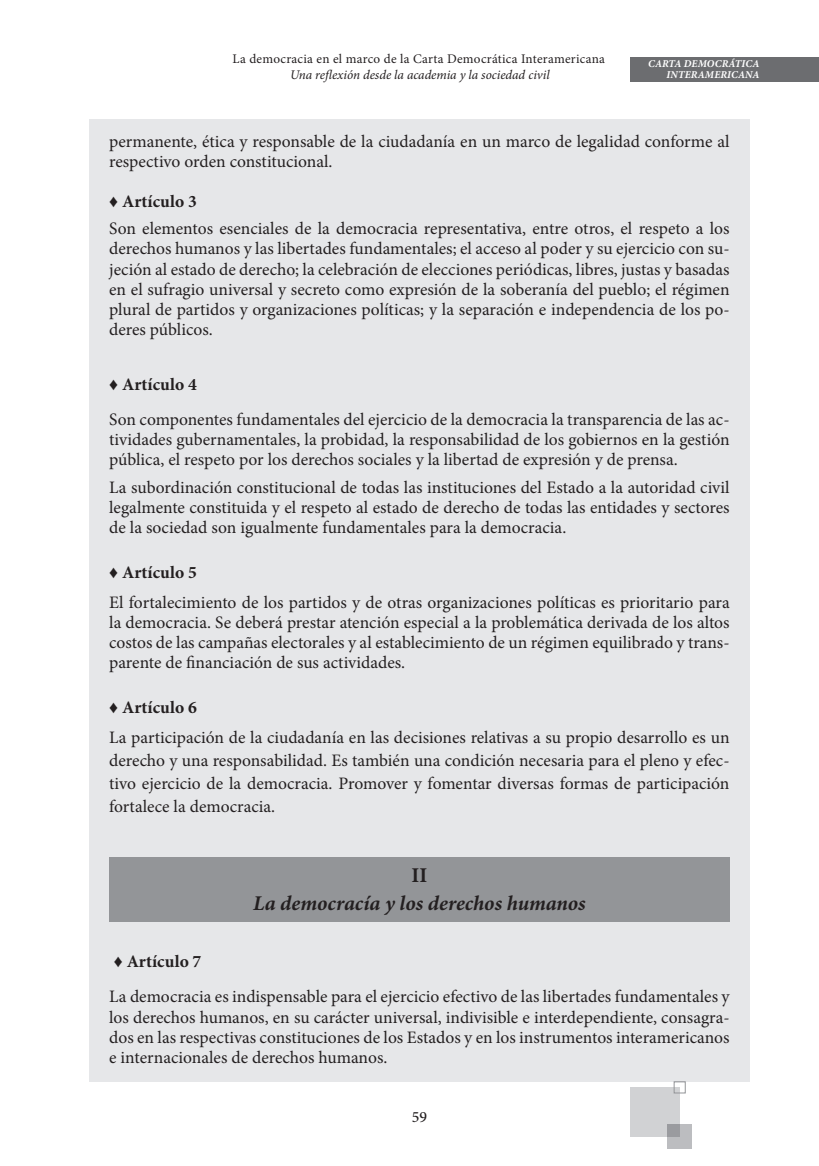
<style>
.page{position:relative;width:819px;height:1166px;background:#fff}
.page>*{position:absolute;margin:0;border:0;box-sizing:border-box;transform-origin:0 0}
.CUERPO_DE_TEXTO{font:italic 700 21px "Minion Pro";color:#231f20}
.CUERPO_DE_TEXTO-2{font:700 21px "Minion Pro";color:#231f20}
.CUERPO_DE_TEXTO-3{font:17.5px/20.1px "Minion Pro";color:#231f20;text-align:justify}
.CUERPO_DE_TEXTO-4{font:700 17.5px "Minion Pro";letter-spacing:.005em;color:#231f20}
.t1{font:500 15.75px "Minion Pro";color:#231f20}
.t2{font:13.12px "Minion Pro";letter-spacing:.02em;color:#231f20}
.t3{font:italic 13.12px "Minion Pro";letter-spacing:-.005em;color:#231f20}
.t4{font:italic 700 10.5px/10.5px "Minion Pro";letter-spacing:.01em;color:#fff;text-align:right}
.s1{font-family:"Times New Roman";font-weight:400}
</style>
<div class="page">
<div style="left:630px;top:1087px;width:50px;height:50px;background:#d1d2d4"></div>
<svg style="left:667px;top:1124px;width:25px;height:25px"></svg>
<div style="left:674px;top:1081px;width:11px;height:12px;border:1px solid #939598"></div>
<div style="left:89px;top:119px;width:660px;height:962px;background:#e6e7e9"></div>
<div style="left:109px;top:857px;width:620px;height:65px;background:#939598"></div>
<div style="left:630px;top:57px;width:189px;height:24px;background:#6c6d70"></div>
<p class="t2" style="left:232px;top:50px;width:374px">La democracia en el marco de la Carta Democrática Interamericana</p>
<p class="t3" style="left:290px;top:66px;width:261px">Una reflexión desde la academia y la sociedad civil</p>
<p class="t4" style="left:648px;top:58px;width:113px">CARTA DEMOCRÁTICA<br>INTERAMERICANA</p>
<p class="CUERPO_DE_TEXTO-3" style="left:109px;top:131px;width:622px">permanente, ética y responsable de la ciudadanía en un marco de legalidad conforme al respectivo orden constitucional.</p>
<p class="CUERPO_DE_TEXTO-4" style="left:109px;top:189px;width:89px"><span class="s1">♦</span> Artículo 3</p>
<p class="CUERPO_DE_TEXTO-3" style="left:109px;top:219px;width:622px">Son elementos esenciales de la democracia representativa, entre otros, el respeto a los derechos humanos y las libertades fundamentales; el acceso al poder y su ejercicio con su&shy;jeción al estado de derecho; la celebración de elecciones periódicas, libres, justas y basadas en el sufragio universal y secreto como expresión de la soberanía del pueblo; el régimen plural de partidos y organizaciones políticas; y la separación e independencia de los po&shy;deres públicos.</p>
<p class="CUERPO_DE_TEXTO-4" style="left:109px;top:372px;width:89px"><span class="s1">♦</span> Artículo 4</p>
<p class="CUERPO_DE_TEXTO-3" style="left:109px;top:409px;width:622px">Son componentes fundamentales del ejercicio de la democracia la transparencia de las ac&shy;tividades gubernamentales, la probidad, la responsabilidad de los gobiernos en la gestión pública, el respeto por los derechos sociales y la libertad de expresión y de prensa.</p>
<p class="CUERPO_DE_TEXTO-3" style="left:109px;top:477px;width:622px">La subordinación constitucional de todas las instituciones del Estado a la autoridad civil legalmente constituida y el respeto al estado de derecho de todas las entidades y sectores de la sociedad son igualmente fundamentales para la democracia.</p>
<p class="CUERPO_DE_TEXTO-4" style="left:109px;top:560px;width:89px"><span class="s1">♦</span> Artículo 5</p>
<p class="CUERPO_DE_TEXTO-3" style="left:109px;top:592px;width:622px">El fortalecimiento de los partidos y de otras organizaciones políticas es prioritario para la democracia. Se deberá prestar atención especial a la problemática derivada de los altos costos de las campañas electorales y al establecimiento de un régimen equilibrado y trans&shy;parente de financiación de sus actividades.</p>
<p class="CUERPO_DE_TEXTO-4" style="left:109px;top:695px;width:89px"><span class="s1">♦</span> Artículo 6</p>
<p class="CUERPO_DE_TEXTO-3" style="left:109px;top:726px;width:622px;line-height:22.8px">La participación de la ciudadanía en las decisiones relativas a su propio desarrollo es un derecho y una responsabilidad. Es también una condición necesaria para el pleno y efec&shy;tivo ejercicio de la democracia. Promover y fomentar diversas formas de participación fortalece la democracia.</p>
<p class="CUERPO_DE_TEXTO-2" style="left:411px;top:860px;width:17px">II</p>
<p class="CUERPO_DE_TEXTO" style="left:253px;top:888px;width:334px">La democracía y los derechos humanos</p>
<p class="CUERPO_DE_TEXTO-4" style="left:114px;top:949px;width:89px"><span class="s1">♦</span> Artículo 7</p>
<p class="CUERPO_DE_TEXTO-3" style="left:109px;top:987px;width:622px">La democracia es indispensable para el ejercicio efectivo de las libertades fundamentales y los derechos humanos, en su carácter universal, indivisible e interdependiente, consagra&shy;dos en las respectivas constituciones de los Estados y en los instrumentos interamericanos e internacionales de derechos humanos.</p>
<p class="t1" style="left:412px;top:1106px;width:17px">59</p>
</div>
